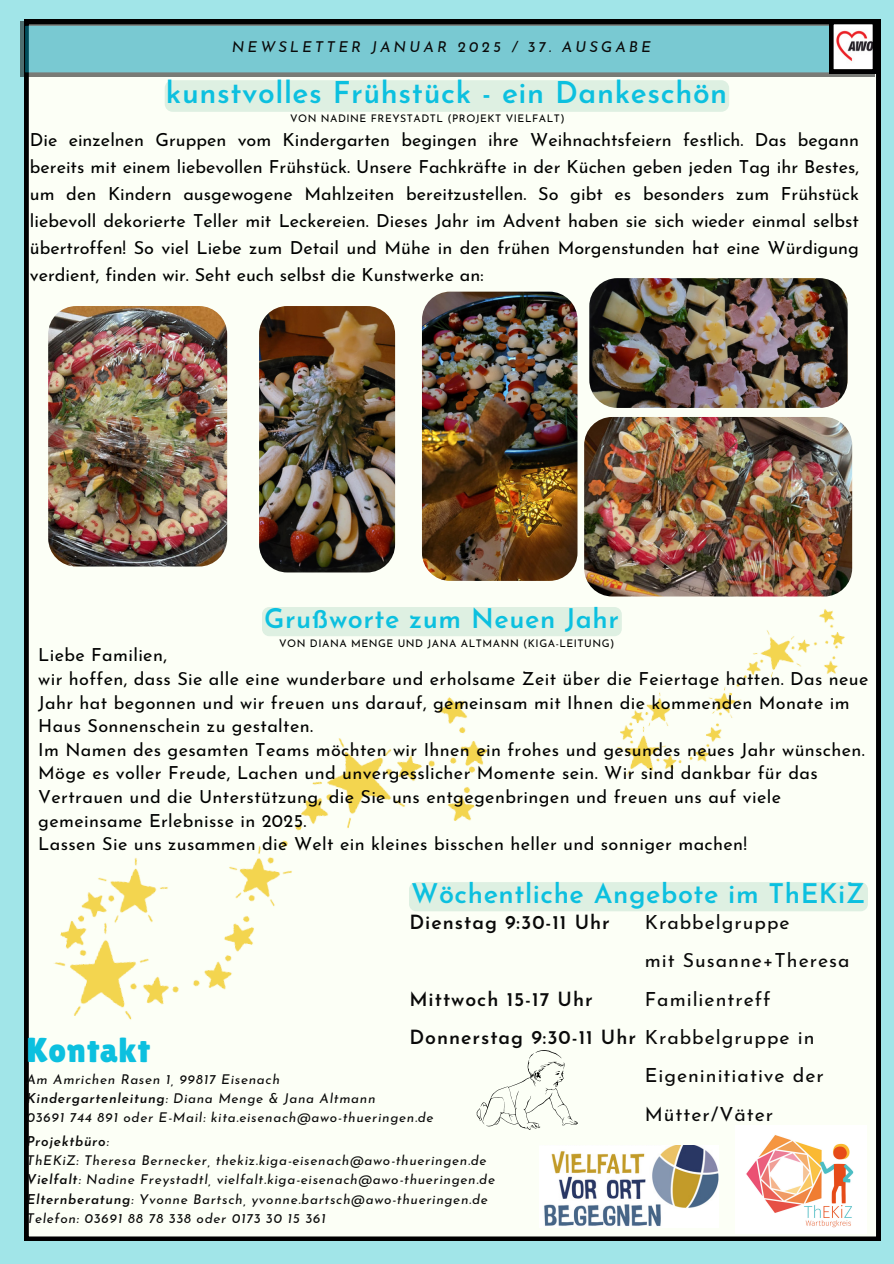
<style>
.page{position:relative;width:894px;height:1264px;background:#fff}
.page>*{position:absolute;margin:0;border:0;box-sizing:border-box;transform-origin:0 0}
.t1{font:34.5px "Lilita One";letter-spacing:.02em;color:#0cc0df}
.t2{font:600 30px "Josefin Sans";letter-spacing:.02em;color:#0cc0df}
.t3{font:600 27px "Josefin Sans";letter-spacing:.02em;color:#0cc0df}
.t4{font:19.5px/38.2px "Josefin Sans";letter-spacing:.05em;color:#0a0a0a}
.t5{font:600 19.5px/38.2px "Josefin Sans";letter-spacing:.05em;color:#0a0a0a}
.t6{font:18px/23.7px "Josefin Sans";letter-spacing:.02em;color:#000;text-align:justify}
.t7{font:italic 15px "Josefin Sans";letter-spacing:.2em;color:#0a0a0a}
.t8{font:italic 13.5px "Josefin Sans";letter-spacing:.05em;color:#0a0a0a}
.t9{font:italic 600 13.5px "Josefin Sans";letter-spacing:.05em;color:#0a0a0a}
.t10{font:10.5px "Josefin Sans";letter-spacing:.05em;color:#000}
.s1{font-weight:400}
.s2{font-weight:600}
</style>
<div class="page">
<div style="left:0;top:0;width:893px;height:1263px;background:#a1e5e8"></div>
<div style="left:24px;top:20px;width:855px;height:1220px;background:#fcfff6"></div>
<svg style="left:21px;top:21px;width:853px;height:56px;background:#71b3ba"></svg>
<svg style="left:828px;top:20px;width:48px;height:54px;background:#9f9394"></svg>
<img style="left:735px;top:1125px;width:130px;height:108px">
<svg style="left:476px;top:1050px;width:102px;height:79px;background:#eff1e9"></svg>
<img style="left:539px;top:1145px;width:179px;height:81px">
<img style="left:259px;top:306px;width:136px;height:266px;border-radius:28px">
<img style="left:422px;top:291px;width:155px;height:290px;border-radius:28px">
<img style="left:589px;top:278px;width:258px;height:129px;border-radius:28px">
<img style="left:48px;top:306px;width:179px;height:260px;border-radius:28px">
<img style="left:584px;top:417px;width:267px;height:179px;border-radius:28px">
<div style="left:42px;top:618px;width:458px;height:480px;background:#fcfff6"></div>
<img style="left:610px;top:566px;width:242px;height:254px">
<div style="left:409px;top:882px;width:458px;height:29px;background:#def0e2"></div>
<div style="left:165px;top:80px;width:564px;height:32px;background:#def0e2;border-radius:8px"></div>
<div style="left:262px;top:607px;width:359px;height:29px;background:#def0e2"></div>
<p class="t7" style="left:232px;top:41px;width:420px">NEWSLETTER JANUAR 2025 / 37. AUSGABE</p>
<h4 class="t2" style="left:166px;top:81px;width:562px">kunstvolles Frühstück - ein Dankeschön</h4>
<h4 class="t10" style="left:290px;top:114px;width:276px">VON NADINE FREYSTADTL (PROJEKT VIELFALT)</h4>
<h2 class="t6" style="left:30px;top:128px;width:830px;line-height:27px">Die einzelnen Gruppen vom Kindergarten begingen ihre Weihnachtsfeiern festlich. Das begann bereits mit einem liebevollen Frühstück. Unsere Fachkräfte in der Küchen geben jeden Tag ihr Bestes, um den Kindern ausgewogene Mahlzeiten bereitzustellen. So gibt es besonders zum Frühstück liebevoll dekorierte Teller mit Leckereien. Dieses Jahr im Advent haben sie sich wieder einmal selbst übertroffen! So viel Liebe zum Detail und Mühe in den frühen Morgenstunden hat eine Würdigung verdient, finden wir. Seht euch selbst die Kunstwerke an:</h2>
<h5 class="t3" style="left:264px;top:608px;width:356px">Grußworte zum Neuen Jahr</h5>
<h1 class="t10" style="left:279px;top:639px;width:336px">VON DIANA MENGE UND JANA ALTMANN (KIGA-LEITUNG)</h1>
<p class="t6" style="left:38px;top:645px;width:831px;text-align:left">Liebe Familien,<br>wir hoffen, dass Sie alle eine wunderbare und erholsame Zeit über die Feiertage hatten. Das neue Jahr hat begonnen und wir freuen uns darauf, gemeinsam mit Ihnen die kommenden Monate im Haus Sonnenschein zu gestalten.<br>Im Namen des gesamten Teams möchten wir Ihnen ein frohes und gesundes neues Jahr wünschen.<br>Möge es voller Freude, Lachen und unvergesslicher Momente sein. Wir sind dankbar für das Vertrauen und die Unterstützung, die Sie uns entgegenbringen und freuen uns auf viele gemeinsame Erlebnisse in 2025.<br>Lassen Sie uns zusammen die Welt ein kleines bisschen heller und sonniger machen!</p>
<p class="t1" style="left:26px;top:1030px;width:125px">Kontakt</p>
<h5 class="t3" style="left:411px;top:883px;width:455px">Wöchentliche Angebote im ThEKiZ</h5>
<h3 class="t4" style="left:644px;top:905px;width:206px">Krabbelgruppe<br>mit Susanne+Theresa<br>Familientreff</h3>
<h5 class="t5" style="left:409px;top:905px;width:202px">Dienstag 9:30-11 Uhr</h5>
<p class="t5" style="left:409px;top:981px;width:406px">Mittwoch 15-17 Uhr<br>Donnerstag 9:30-11 Uhr <span class="s1">Krabbelgruppe in</span></p>
<p class="t8" style="left:26px;top:1073px;width:255px">Am Amrichen Rasen 1, 99817 Eisenach</p>
<p class="t8" style="left:26px;top:1092px;width:350px"><span class="s2">Kindergartenleitung</span>: Diana Menge &amp; Jana Altmann</p>
<p class="t8" style="left:26px;top:1112px;width:408px">03691 744 891 oder E-Mail: kita.eisenach@awo-thueringen.de</p>
<p class="t9" style="left:26px;top:1135px;width:84px">Projektbüro<span class="s1">:</span></p>
<p class="t8" style="left:26px;top:1154px;width:461px">ThEKiZ: Theresa Bernecker, thekiz.kiga-eisenach@awo-thueringen.de</p>
<h3 class="t8" style="left:26px;top:1174px;width:470px"><span class="s2">Vielfalt</span>: Nadine Freystadtl, vielfalt.kiga-eisenach@awo-thueringen.de</h3>
<p class="t8" style="left:26px;top:1193px;width:463px"><span class="s2">Elternberatung</span>: Yvonne Bartsch, yvonne.bartsch@awo-thueringen.de</p>
<p class="t8" style="left:26px;top:1212px;width:301px">Telefon: 03691 88 78 338 oder 0173 30 15 361</p>
<h3 class="t4" style="left:644px;top:1058px;width:180px">Eigeninitiative der<br>Mütter/Väter</h3>
</div>
